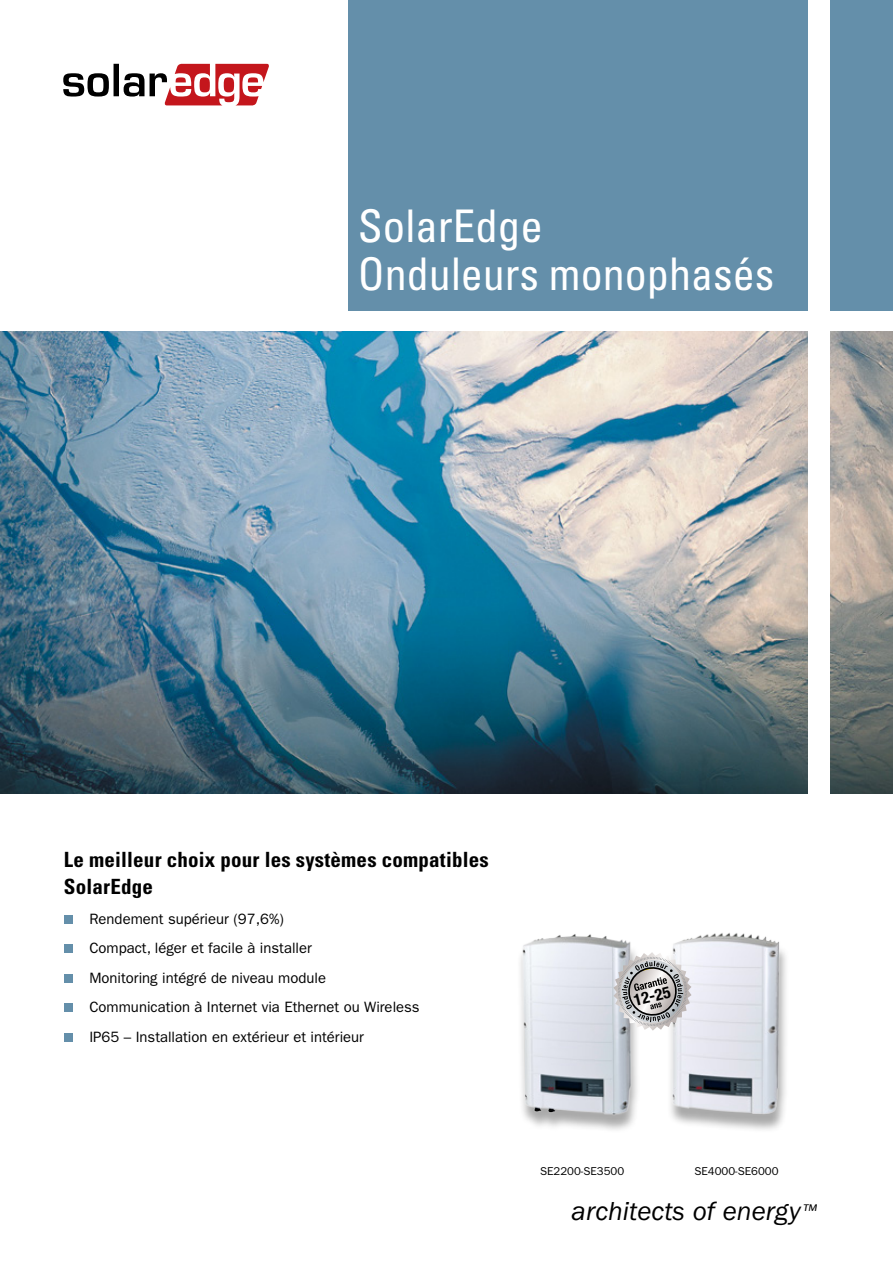
<style>
.page{position:relative;width:893px;height:1263px;background:#fff}
.page>*{position:absolute;margin:0;border:0;box-sizing:border-box;transform-origin:0 0}
.t1{font:condensed 45px/48px "Univers LT Std";color:#fff}
.t2{font:italic 27px "ITC Franklin Gothic Std";color:#000}
.t3{font:700 condensed 21px/27px "Univers LT Std";letter-spacing:.01em;color:#000}
.t4{font:700 condensed 16.2px "Helvetica Neue LT Std";color:#000}
.t5{font:15px/29.5px "ITC Franklin Gothic Std";color:#000}
.t6{font:11.4px "ITC Franklin Gothic Std";color:#000}
.s1{font-size:17.4px}
</style>
<div class="page">
<img style="left:0;top:332px;width:893px;height:461px">
<div style="left:349px;top:0;width:544px;height:310px;background:#648faa"></div>
<div style="left:808px;top:0;width:21px;height:1209px;background:#fff"></div>
<svg style="left:63px;top:64px;width:206px;height:41px"></svg>
<div style="left:64px;top:915px;width:8px;height:9px;background:#648faa"></div>
<div style="left:64px;top:945px;width:8px;height:8px;background:#648faa"></div>
<div style="left:64px;top:974px;width:8px;height:9px;background:#648faa"></div>
<div style="left:64px;top:1004px;width:8px;height:8px;background:#648faa"></div>
<div style="left:64px;top:1033px;width:8px;height:9px;background:#648faa"></div>
<img style="left:520px;top:934px;width:117px;height:196px">
<img style="left:670px;top:933px;width:116px;height:197px">
<svg style="left:613px;top:952px;width:78px;height:79px;background:#bdbdbe"></svg>
<h1 class="t1" style="left:358px;top:202px;width:418px">SolarEdge<br>Onduleurs monophasés</h1>
<h3 class="t3" style="left:64px;top:846px;width:426px">Le meilleur choix pour les systèmes compatibles<br>SolarEdge</h3>
<p class="t5" style="left:89px;top:904px;width:332px">Rendement supérieur (97,6%)<br>Compact, léger et facile à installer<br>Monitoring intégré de niveau module Communication à Internet via Ethernet ou Wireless IP65 – Installation en extérieur et intérieur</p>
<p class="t4" style="left:632px;top:991px;width:39px;rotate:-14deg">12-25</p>
<p class="t6" style="left:540px;top:1165px;width:86px">SE2200-SE3500</p>
<p class="t6" style="left:694px;top:1165px;width:86px">SE4000-SE6000</p>
<h2 class="t2" style="left:572px;top:1196px;width:246px">architects of energy<span class="s1">™</span></h2>
</div>
